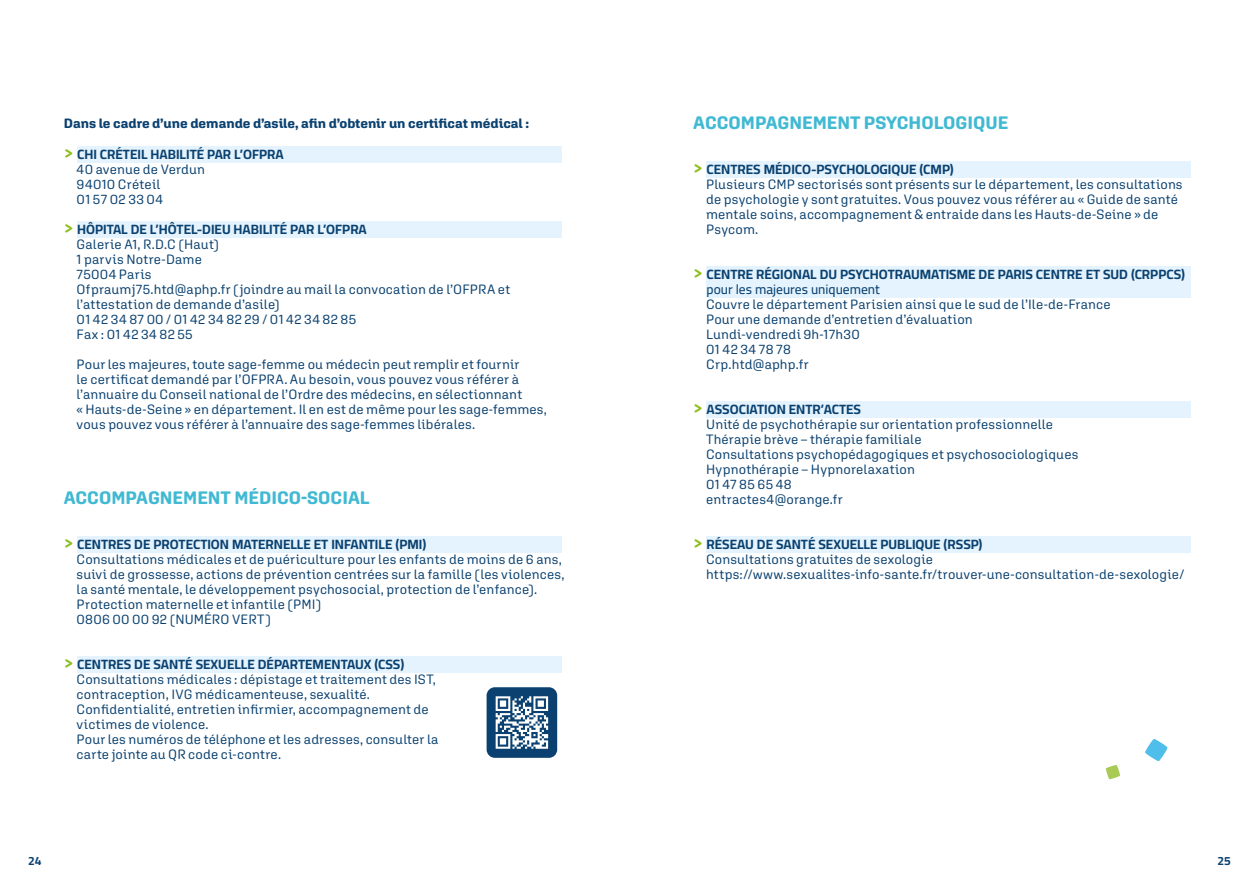
<style>
.page{position:relative;width:1259px;height:893px;background:#fff}
.page>*{position:absolute;margin:0;border:0;box-sizing:border-box;transform-origin:0 0}
.t1{font:700 18px "Aglet Sans";color:#41b9d3}
.t2{font:13.5px/15px "Aglet Sans";letter-spacing:.01em;color:#0a4170}
.t3{font:700 13.5px/15px "Cairo";color:#0a4170}
.t4{font:700 13.5px "Aglet Sans";color:#0a4170}
.t5{font:700 12px "Cairo";color:#0a4170}
.s1{font-family:"Aglet Sans";font-size:16.5px;color:#90bf21}
.s2{font-weight:500}
</style>
<div class="page">
<div style="left:77px;top:146px;width:484px;height:16px;background:#e4f3fd"></div>
<div style="left:77px;top:221px;width:484px;height:16px;background:#e4f3fd"></div>
<div style="left:77px;top:536px;width:484px;height:16px;background:#e4f3fd"></div>
<div style="left:77px;top:656px;width:484px;height:16px;background:#e4f3fd"></div>
<div style="left:486px;top:687px;width:71px;height:71px;background:#0a4170;border-radius:8px"></div>
<svg style="left:495px;top:696px;width:53px;height:53px"></svg>
<div style="left:706px;top:161px;width:485px;height:16px;background:#e4f3fd"></div>
<div style="left:706px;top:266px;width:485px;height:31px;background:#e4f3fd"></div>
<div style="left:706px;top:401px;width:485px;height:16px;background:#e4f3fd"></div>
<div style="left:706px;top:536px;width:485px;height:16px;background:#e4f3fd"></div>
<svg style="left:1145px;top:739px;width:22px;height:22px"></svg>
<svg style="left:1106px;top:765px;width:14px;height:14px"></svg>
<p class="t4" style="left:64px;top:115px;width:467px">Dans le cadre d’une demande d’asile, afin d’obtenir un certificat médical :</p>
<p class="t3" style="left:64px;top:147px;width:221px"><span class="s1">&gt;</span> CHI CRÉTEIL HABILITÉ PAR L’OFPRA</p>
<p class="t2" style="left:77px;top:162px;width:130px">40 avenue de Verdun<br>94010 Créteil<br>01 57 02 33 04</p>
<p class="t3" style="left:64px;top:222px;width:304px"><span class="s1">&gt;</span> HÔPITAL DE L’HÔTEL-DIEU HABILITÉ PAR L’OFPRA</p>
<p class="t2" style="left:77px;top:237px;width:435px">Galerie A1, R.D.C (Haut)<br>1 parvis Notre-Dame<br>75004 Paris<br>Ofpraumj75.htd@aphp.fr (joindre au mail la convocation de l’OFPRA et l’attestation de demande d’asile)<br>01 42 34 87 00 / 01 42 34 82 29 / 01 42 34 82 85<br>Fax : 01 42 34 82 55</p>
<p class="t2" style="left:77px;top:357px;width:472px">Pour les majeures, toute sage-femme ou médecin peut remplir et fournir<br>le certificat demandé par l’OFPRA. Au besoin, vous pouvez vous référer à l’annuaire du Conseil national de l’Ordre des médecins, en sélectionnant<br>« Hauts-de-Seine » en département. Il en est de même pour les sage-femmes, vous pouvez vous référer à l’annuaire des sage-femmes libérales.</p>
<h1 class="t1" style="left:64px;top:487px;width:307px">ACCOMPAGNEMENT MÉDICO-SOCIAL</h1>
<p class="t3" style="left:64px;top:537px;width:364px"><span class="s1">&gt;</span> CENTRES DE PROTECTION MATERNELLE ET INFANTILE (PMI)</p>
<p class="t2" style="left:77px;top:552px;width:489px">Consultations médicales et de puériculture pour les enfants de moins de 6 ans, suivi de grossesse, actions de prévention centrées sur la famille (les violences, la santé mentale, le développement psychosocial, protection de l’enfance).<br>Protection maternelle et infantile (PMI)<br>0806 00 00 92 (NUMÉRO VERT)</p>
<p class="t3" style="left:64px;top:657px;width:342px"><span class="s1">&gt;</span> CENTRES DE SANTÉ SEXUELLE DÉPARTEMENTAUX (CSS)</p>
<p class="t2" style="left:77px;top:672px;width:363px">Consultations médicales : dépistage et traitement des IST, contraception, IVG médicamenteuse, sexualité.<br>Confidentialité, entretien infirmier, accompagnement de victimes de violence.<br>Pour les numéros de téléphone et les adresses, consulter la carte jointe au QR code ci-contre.</p>
<h1 class="t1" style="left:693px;top:112px;width:317px">ACCOMPAGNEMENT PSYCHOLOGIQUE</h1>
<p class="t3" style="left:693px;top:162px;width:262px"><span class="s1">&gt;</span> CENTRES MÉDICO-PSYCHOLOGIQUE (CMP)</p>
<p class="t2" style="left:706px;top:177px;width:478px">Plusieurs CMP sectorisés sont présents sur le département, les consultations de psychologie y sont gratuites. Vous pouvez vous référer au « Guide de santé mentale soins, accompagnement &amp; entraide dans les Hauts-de-Seine » de Psycom.</p>
<p class="t3" style="left:706px;top:267px;width:480px;text-indent:-13px"><span class="s1">&gt;</span> CENTRE RÉGIONAL DU PSYCHOTRAUMATISME DE PARIS CENTRE ET SUD (CRPPCS) <span class="s2">pour les majeures uniquement</span></p>
<p class="t2" style="left:706px;top:297px;width:406px">Couvre le département Parisien ainsi que le sud de l’Ile-de-France Pour une demande d’entretien d’évaluation<br>Lundi-vendredi 9h-17h30<br>01 42 34 78 78<br>Crp.htd@aphp.fr</p>
<p class="t3" style="left:693px;top:402px;width:169px"><span class="s1">&gt;</span> ASSOCIATION ENTR’ACTES</p>
<p class="t2" style="left:706px;top:417px;width:374px">Unité de psychothérapie sur orientation professionnelle Thérapie brève – thérapie familiale<br>Consultations psychopédagogiques et psychosociologiques Hypnothérapie – Hypnorelaxation<br>01 47 85 65 48<br>entractes4@orange.fr</p>
<p class="t3" style="left:693px;top:537px;width:291px"><span class="s1">&gt;</span> RÉSEAU DE SANTÉ SEXUELLE PUBLIQUE (RSSP)</p>
<p class="t2" style="left:706px;top:552px;width:480px">Consultations gratuites de sexologie https://www.sexualites-info-sante.fr/trouver-une-consultation-de-sexologie/</p>
<p class="t5" style="left:28px;top:852px;width:15px">24</p>
<p class="t5" style="left:1217px;top:852px;width:15px">25</p>
</div>
